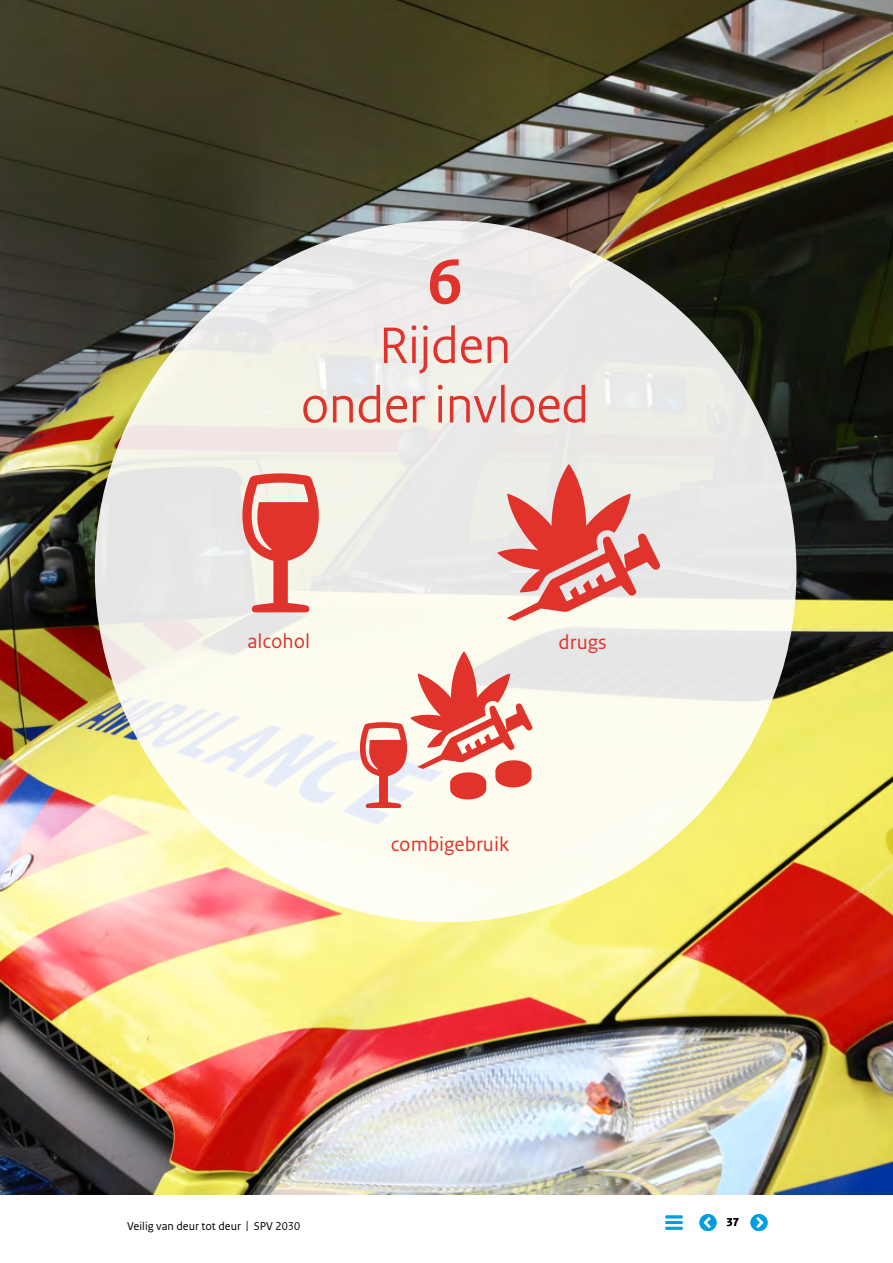
<style>
.page{position:relative;width:893px;height:1263px;background:#fff}
.page>*{position:absolute;margin:0;border:0;box-sizing:border-box;transform-origin:0 0}
.VV_01_Hoofdstukkop{font:700 67.5px "Rijksoverheid Sans Heading";color:#e0332b}
.VV_01_Hoofdstukkop-2{font:54px "Rijksoverheid Sans Heading";color:#e0332b}
.VV_16_Ondertitel_bij{font:21px "Rijksoverheid Sans Text Regular 2";color:#e0332b}
.t1{font:12px "Rijksoverheid Sans Text";color:#000}
.t2{font:700 12px "Rijksoverheid Sans Web Text";color:#000}
.s1{font-family:"Rijksoverheid Sans Heading Regular 2"}
</style>
<div class="page">
<img style="left:0;top:0;width:893px;height:1195px">
<svg style="left:95px;top:221px;width:701px;height:701px"></svg>
<svg style="left:238px;top:473px;width:86px;height:139px;background:#e99990"></svg>
<svg style="left:497px;top:464px;width:165px;height:157px;background:#e8a7a0"></svg>
<svg style="left:357px;top:651px;width:177px;height:157px"></svg>
<hr style="left:665px;top:1227px;width:17px;height:3px;background:#009ede">
<hr style="left:665px;top:1221px;width:17px;height:3px;background:#009ede">
<hr style="left:665px;top:1215px;width:17px;height:3px;background:#009ede">
<svg style="left:699px;top:1214px;width:17px;height:17px"></svg>
<svg style="left:750px;top:1214px;width:17px;height:17px"></svg>
<p class="VV_01_Hoofdstukkop" style="left:428px;top:244px;width:36px">6</p>
<p class="VV_01_Hoofdstukkop-2" style="left:379px;top:314px;width:134px">Rijden</p>
<p class="VV_01_Hoofdstukkop-2" style="left:301px;top:374px;width:289px">onder invloed</p>
<p class="VV_16_Ondertitel_bij" style="left:247px;top:629px;width:64px">alcohol</p>
<p class="VV_16_Ondertitel_bij" style="left:558px;top:630px;width:50px">drugs</p>
<p class="VV_16_Ondertitel_bij" style="left:391px;top:832px;width:120px">combigebruik</p>
<p class="t1" style="left:127px;top:1219px;width:175px">Veilig van deur tot deur | SPV 2<span class="s1">030</span></p>
<p class="t2" style="left:726px;top:1215px;width:14px">37</p>
</div>
